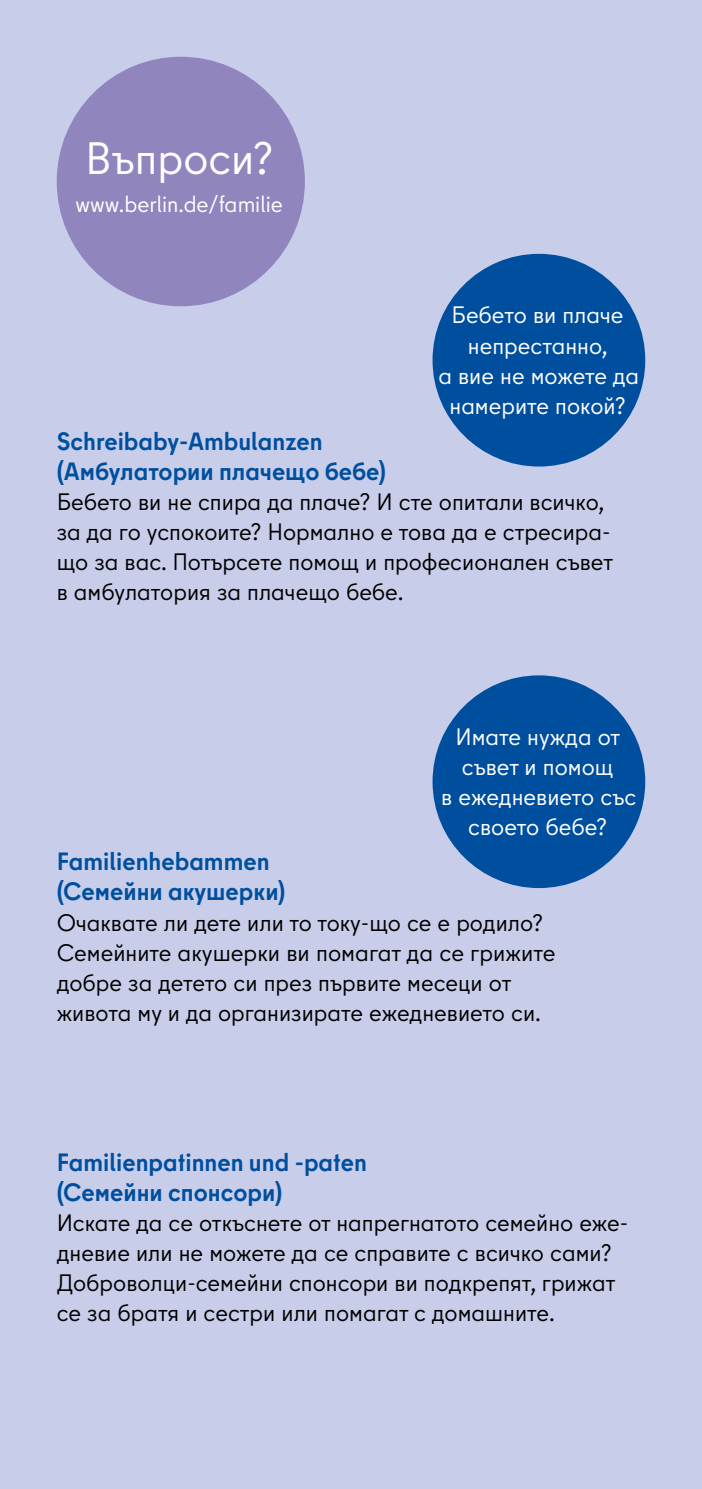
<style>
.page{position:relative;width:702px;height:1489px;background:#fff}
.page>*{position:absolute;margin:0;border:0;box-sizing:border-box;transform-origin:0 0}
.S1{font:45.25px "Berlin Type";color:#fff}
._5a{font:700 25px/30px "Berlin Type";color:#004f9f}
.Intro_15_5_pt{font:23.75px/30px "Berlin Type";color:#000}
.Intro_15_5_pt-2{font:23.75px/30px "Berlin Type";color:#fff;text-align:center}
.S1-2{font:22.75px "Berlin Type";color:#fff}
</style>
<div class="page">
<div style="left:0;top:0;width:702px;height:1488px;background:#c8ceea"></div>
<div style="left:57px;top:57px;width:248px;height:249px;background:#9185be;border-radius:50%"></div>
<div style="left:432px;top:254px;width:213px;height:212px;background:#004f9f;border-radius:50%"></div>
<div style="left:432px;top:675px;width:213px;height:213px;background:#004f9f;border-radius:50%"></div>
<p class="S1" style="left:85px;top:130px;width:190px">Въпроси?</p>
<p class="S1-2" style="left:76px;top:190px;width:209px">www.berlin.de/familie</p>
<p class="Intro_15_5_pt-2" style="left:438px;top:300px;width:202px">Бебето ви плаче непрестанно,<br>а вие не можете да намерите покой?</p>
<p class="_5a" style="left:57px;top:426px;width:331px">Schreibaby-Ambulanzen (Амбулатории плачещо бебе)</p>
<p class="Intro_15_5_pt" style="left:57px;top:487px;width:558px">Бебето ви не спира да плаче? И сте опитали всичко, за да го успокоите? Нормално е това да е стресира&shy;що за вас. Потърсете помощ и професионален съвет в амбулатория за плачещо бебе.</p>
<p class="Intro_15_5_pt-2" style="left:441px;top:722px;width:196px">Имате нужда от съвет и помощ<br>в ежедневието със своето бебе?</p>
<p class="_5a" style="left:57px;top:846px;width:230px">Familienhebammen (Семейни акушерки)</p>
<p class="Intro_15_5_pt" style="left:57px;top:907px;width:488px">Очаквате ли дете или то току-що се е родило?</p>
<p class="Intro_15_5_pt" style="left:57px;top:937px;width:500px">Семейните акушерки ви помагат да се грижите добре за детето си през първите месеци от живота му и да организирате ежедневието си.</p>
<p class="_5a" style="left:57px;top:1146px;width:312px">Familienpatinnen und -paten (Семейни спонсори)</p>
<p class="Intro_15_5_pt" style="left:57px;top:1207px;width:573px">Искате да се откъснете от напрегнатото семейно еже&shy;дневие или не можете да се справите с всичко сами?</p>
<p class="Intro_15_5_pt" style="left:57px;top:1267px;width:560px">Доброволци-семейни спонсори ви подкрепят, грижат се за братя и сестри или помагат с домашните.</p>
</div>
